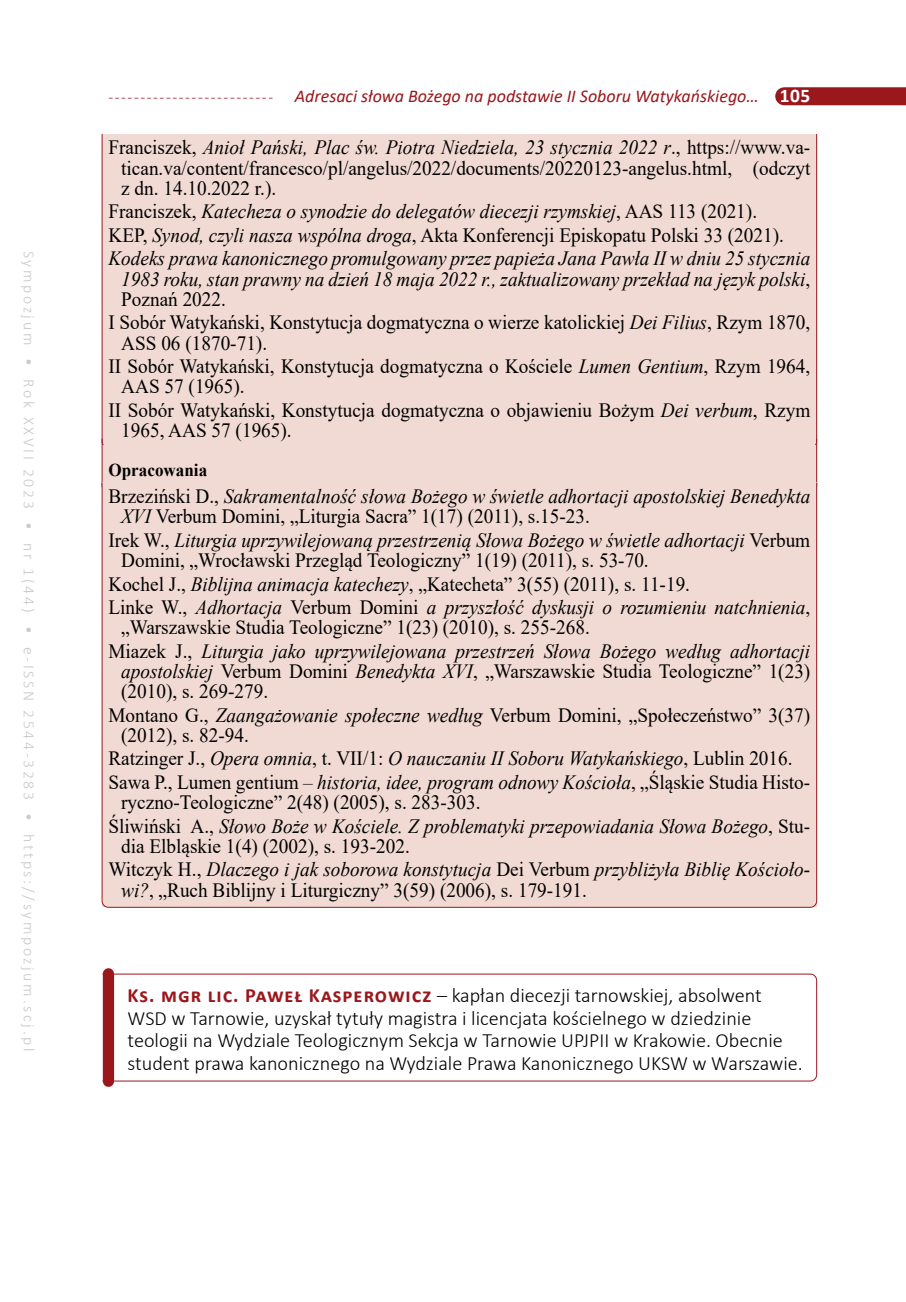
<style>
.page{position:relative;width:906px;height:1302px;background:#fff}
.page>*{position:absolute;margin:0;border:0;box-sizing:border-box;transform-origin:0 0}
.t1{font:italic 20.25px/23.4px "Times New Roman";color:#000;scale:.95 1}
.t2{font:20.25px/20.2px "Times New Roman";color:#000;scale:.95 1}
.t3{font:300 20.25px/22.5px "Calibri";color:#000}
.t4{font:italic 18px "Calibri";color:#9a171c}
.t5{font:700 18px "Times New Roman";color:#000;scale:.95 1}
.t6{font:300 15.75px "Calibri";letter-spacing:.17em;color:#c9c9c8}
.s1{font-weight:300;font-style:normal;font-size:15.75px}
.s2{font-weight:700;font-style:normal;font-size:19.35px;color:#fff}
.s3{font-style:italic}
.s4{font-style:normal}
.s5{font-weight:700;color:#9a171c}
</style>
<div class="page">
<div style="left:784px;top:87px;width:122px;height:18px;background:#9a171c"></div>
<div style="left:101px;top:134px;width:716px;height:314px;background:#f1dad3"></div>
<div style="left:102px;top:445px;width:714px;height:41px;background:#f1dad3"></div>
<div style="left:101px;top:482px;width:716px;height:425px;background:#f1dad3"></div>
<svg style="left:102px;top:973px;width:715px;height:108px"></svg>
<p class="t6" style="left:39px;top:250px;width:802px;rotate:90deg">Sympozjum • Rok XXVII 2023 • nr 1(44) • e-ISSN 2544-3283 • https://sympozjum.scj.pl</p>
<p class="t4" style="left:108px;top:84px;width:703px"><span class="s1">--------------------------</span> Adresaci słowa Bożego na podstawie II Soboru Watykańskiego… <span class="s2">105</span></p>
<p class="t2" style="left:121px;top:137px;width:727px;text-align:justify;text-indent:-13px">Franciszek, <span class="s3">Anioł Pański, Plac św. Piotra Niedziela, 23 stycznia 2022 r</span>., https://www.va&shy;tican.va/content/francesco/pl/angelus/2022/documents/20220123-angelus.html, (odczyt z dn. 14.10.2022 r.).</p>
<p class="t1" style="left:108px;top:199px;width:740px"><span class="s4">Franciszek,</span> Katecheza o synodzie do delegatów diecezji rzymskiej<span class="s4">, AAS 113 (2021).<br>KEP,</span> Synod, czyli nasza wspólna droga<span class="s4">, Akta Konferencji Episkopatu Polski 33 (2021).<br></span>Kodeks prawa kanonicznego promulgowany przez papieża Jana Pawła II w dniu 25 stycznia</p>
<p class="t1" style="left:121px;top:268px;width:727px;line-height:20.2px">1983 roku, stan prawny na dzień 18 maja 2022 r., zaktualizowany przekład na język polski<span class="s4">,<br>Poznań 2022.</span></p>
<p class="t2" style="left:121px;top:312px;width:727px;text-indent:-13px">I Sobór Watykański, Konstytucja dogmatyczna o wierze katolickiej <span class="s3">Dei Filius</span>, Rzym 1870,<br>ASS 06 (1870-71).</p>
<p class="t2" style="left:121px;top:355px;width:727px;text-indent:-13px">II Sobór Watykański, Konstytucja dogmatyczna o Kościele <span class="s3">Lumen Gentium</span>, Rzym 1964,<br>AAS 57 (1965).</p>
<p class="t2" style="left:121px;top:399px;width:727px;text-indent:-13px">II Sobór Watykański, Konstytucja dogmatyczna o objawieniu Bożym <span class="s3">Dei verbum</span>, Rzym<br>1965, AAS 57 (1965).</p>
<p class="t5" style="left:108px;top:457px;width:106px">Opracowania</p>
<p class="t1" style="left:121px;top:485px;width:727px;line-height:20.2px;text-indent:-13px"><span class="s4">Brzeziński D.,</span> Sakramentalność słowa Bożego w świetle adhortacji apostolskiej Benedykta<br>XVI <span class="s4">Verbum Domini, „Liturgia Sacra” 1(17) (2011), s.15-23.</span></p>
<p class="t2" style="left:121px;top:529px;width:727px;text-indent:-13px">Irek W., <span class="s3">Liturgia uprzywilejowaną przestrzenią Słowa Bożego w świetle adhortacji</span> Verbum<br>Domini, „Wrocławski Przegląd Teologiczny” 1(19) (2011), s. 53-70.</p>
<p class="t1" style="left:108px;top:571px;width:740px"><span class="s4">Kochel J.,</span> Biblijna animacja katechezy<span class="s4">, „Katecheta” 3(55) (2011), s. 11-19.<br>Linke W.,</span> Adhortacja <span class="s4">Verbum Domini</span> a przyszłość dyskusji o rozumieniu natchnienia<span class="s4">,</span></p>
<p class="t1" style="left:108px;top:615px;width:740px;text-indent:13px"><span class="s4">„Warszawskie Studia Teologiczne” 1(23) (2010), s. 255-268.<br>Miazek J.,</span> Liturgia jako uprzywilejowana przestrzeń Słowa Bożego według adhortacji</p>
<p class="t2" style="left:121px;top:660px;width:727px"><span class="s3">apostolskiej</span> Verbum Domini <span class="s3">Benedykta XVI</span>, „Warszawskie Studia Teologiczne” 1(23) (2010), s. 269-279.</p>
<p class="t2" style="left:121px;top:704px;width:727px;text-indent:-13px">Montano G., <span class="s3">Zaangażowanie społeczne według</span> Verbum Domini, „Społeczeństwo” 3(37) (2012), s. 82-94.</p>
<p class="t1" style="left:108px;top:746px;width:740px"><span class="s4">Ratzinger J.,</span> Opera omnia<span class="s4">, t. VII/1:</span> O nauczaniu II Soboru Watykańskiego<span class="s4">, Lublin 2016.<br>Sawa P., Lumen gentium</span> – historia, idee, program odnowy Kościoła<span class="s4">, „Śląskie Studia Histo-</span></p>
<p class="t2" style="left:108px;top:789px;width:740px;line-height:23.4px;text-indent:13px">ryczno-Teologiczne” 2(48) (2005), s. 283-303.<br>Śliwiński A., <span class="s3">Słowo Boże w Kościele. Z problematyki przepowiadania Słowa Bożego</span>, Stu-</p>
<p class="t1" style="left:108px;top:833px;width:740px;text-indent:13px"><span class="s4">dia Elbląskie 1(4) (2002), s. 193-202.<br>Witczyk H.,</span> Dlaczego i jak soborowa konstytucja <span class="s4">Dei Verbum</span> przybliżyła Biblię Kościoło-</p>
<p class="t2" style="left:121px;top:878px;width:492px"><span class="s3">wi?</span>, „Ruch Biblijny i Liturgiczny” 3(59) (2006), s. 179-191.</p>
<p class="t3" style="left:128px;top:983px;width:676px"><span class="s5">Ks. mgr lic. Paweł Kasperowicz</span> – kapłan diecezji tarnowskiej, absolwent WSD w Tarnowie, uzyskał tytuły magistra i licencjata kościelnego w dziedzinie teologii na Wydziale Teologicznym Sekcja w Tarnowie UPJPII w Krakowie. Obecnie student prawa kanonicznego na Wydziale Prawa Kanonicznego UKSW w Warszawie.</p>
</div>
